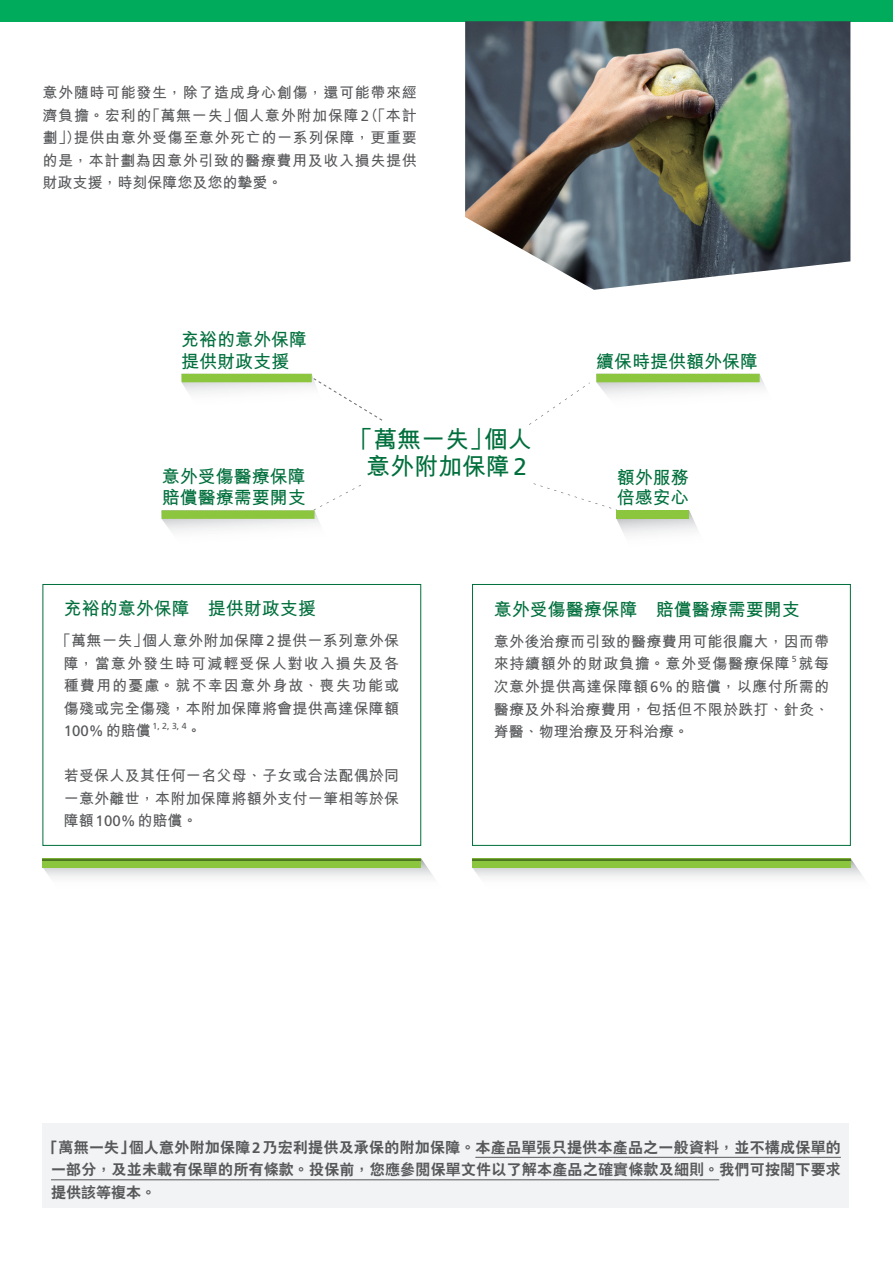
<style>
.page{position:relative;width:893px;height:1263px;background:#fff}
.page>*{position:absolute;margin:0;border:0;box-sizing:border-box;transform-origin:0 0}
._02_Body_text{font:700 24px "M Hei HK";color:#006f3c}
._02_Body_text-2{font:700 18px "M Hei HK";color:#006f3c}
._03_Subhead_1{font:700 18px "M Hei HK";color:#006f3c}
._02_Body_text-3{font:700 15px/22.5px "M Hei HK";letter-spacing:.03em;color:#57585a}
._02_Body_text-4{font:800 15px/22.5px "C Hei 2 HK";letter-spacing:.015em;color:#57585a}
._02_Body_text-5{font:700 15px "M Hei HK";letter-spacing:.07em;color:#57585a}
._02_Body_text-6{font:700 15px "M Hei HK";letter-spacing:.075em;color:#57585a}
._02_Body_text-7{font:15px "Frutiger LT Std";color:#57585a}
._02_Body_text-8{font:8.7px "Frutiger LT Std";color:#57585a}
.s1{font-family:"Frutiger LT Std";font-weight:400}
.s2{font-family:"M Hei HK";font-weight:700}
.s3{font-family:"Frutiger LT Std";font-weight:700}
</style>
<div class="page">
<div style="left:0;top:0;width:893px;height:21px;background:#00ab5b"></div>
<img style="left:472px;top:858px;width:391px;height:20px">
<svg style="left:472px;top:858px;width:378px;height:9px;background:#81ba39"></svg>
<hr style="left:472px;top:860px;width:378px;height:1px;background:#4b7520">
<img style="left:43px;top:858px;width:391px;height:20px">
<svg style="left:43px;top:858px;width:378px;height:9px;background:#81ba39"></svg>
<hr style="left:43px;top:860px;width:378px;height:1px;background:#4b7520">
<div style="left:43px;top:584px;width:378px;height:262px;border:1px solid #006f3c"></div>
<div style="left:472px;top:584px;width:379px;height:262px;border:1px solid #006f3c"></div>
<svg style="left:313px;top:485px;width:48px;height:25px"></svg>
<svg style="left:533px;top:483px;width:84px;height:27px"></svg>
<svg style="left:529px;top:382px;width:61px;height:43px"></svg>
<img style="left:616px;top:510px;width:82px;height:25px">
<div style="left:616px;top:510px;width:73px;height:9px;background:#8bc63e"></div>
<svg style="left:321px;top:382px;width:62px;height:39px"></svg>
<div style="left:162px;top:510px;width:153px;height:9px;background:#8bc63e"></div>
<img style="left:182px;top:375px;width:139px;height:19px">
<div style="left:182px;top:374px;width:130px;height:8px;background:#8bc63e"></div>
<div style="left:596px;top:374px;width:164px;height:8px;background:#8bc63e"></div>
<img style="left:465px;top:21px;width:385px;height:269px">
<div style="left:43px;top:1124px;width:806px;height:84px;background:#f2f3f4"></div>
<hr style="left:475px;top:1157px;width:366px;height:1px;background:#57585a">
<hr style="left:51px;top:1179px;width:668px;height:1px;background:#57585a">
<p class="_02_Body_text-3" style="left:43px;top:80px;width:376px;text-align:right">意外隨時可能發生，除了造成身心創傷，還可能帶來經個人意外附加保障（「本計</p>
<p class="_02_Body_text-3" style="left:74px;top:103px;width:344px;text-indent:-31px">濟負擔。宏利的<br>提供由意外受傷至意外死亡的一系列保障，更重要</p>
<p class="_02_Body_text-3" style="left:145px;top:103px;width:95px">「萬無一失」</p>
<p class="_02_Body_text-7" style="left:361px;top:107px;width:10px">2</p>
<p class="_02_Body_text-3" style="left:43px;top:125px;width:376px">劃」）<br>的是，本計劃為因意外引致的醫療費用及收入損失提供財政支援，時刻保障您及您的摯愛。</p>
<p class="_02_Body_text-2" style="left:181px;top:326px;width:127px">充裕的意外保障</p>
<p class="_02_Body_text-2" style="left:181px;top:348px;width:109px">提供財政支援</p>
<p class="_02_Body_text-2" style="left:162px;top:464px;width:145px">意外受傷醫療保障</p>
<p class="_02_Body_text-2" style="left:162px;top:484px;width:145px">賠償醫療需要開支</p>
<p class="_02_Body_text" style="left:349px;top:422px;width:145px">「萬無一失」</p>
<p class="_02_Body_text" style="left:366px;top:449px;width:162px">意外附加保障<span class="s1">2</span></p>
<p class="_02_Body_text" style="left:484px;top:422px;width:49px">個人</p>
<p class="_02_Body_text-2" style="left:596px;top:348px;width:163px">續保時提供額外保障</p>
<p class="_02_Body_text-2" style="left:617px;top:464px;width:73px">額外服務</p>
<p class="_02_Body_text-2" style="left:617px;top:484px;width:73px">倍感安心</p>
<p class="_03_Subhead_1" style="left:64px;top:595px;width:127px">充裕的意外保障</p>
<p class="_02_Body_text-3" style="left:142px;top:628px;width:259px">個人意外附加保障<span class="s1">2</span>提供一系列意外保</p>
<p class="_03_Subhead_1" style="left:208px;top:595px;width:109px">提供財政支援</p>
<p class="_02_Body_text-3" style="left:56px;top:628px;width:93px">「萬無一失」</p>
<p class="_02_Body_text-5" style="left:64px;top:652px;width:337px">障，當意外發生時可減輕受保人對收入損失及各</p>
<p class="_02_Body_text-6" style="left:64px;top:675px;width:337px">種費用的憂慮。就不幸因意外身故、喪失功能或</p>
<p class="_02_Body_text-3" style="left:64px;top:695px;width:337px">傷殘或完全傷殘，本附加保障將會提供高達保障額</p>
<p class="_02_Body_text-3" style="left:187px;top:718px;width:16px">。</p>
<p class="_02_Body_text-8" style="left:153px;top:720px;width:36px">1,2,3,4</p>
<p class="_02_Body_text-7" style="left:64px;top:722px;width:88px">100%<span class="s2">的賠償</span></p>
<p class="_02_Body_text-3" style="left:64px;top:763px;width:337px;text-align:justify">若受保人及其任何一名父母、子女或合法配偶於同一意外離世，本附加保障將額外支付一筆相等於保障額<span class="s1">100%</span>的賠償。</p>
<p class="_03_Subhead_1" style="left:656px;top:596px;width:146px">賠償醫療需要開支</p>
<p class="_03_Subhead_1" style="left:494px;top:596px;width:145px">意外受傷醫療保障</p>
<p class="_02_Body_text-3" style="left:494px;top:629px;width:337px">意外後治療而引致的醫療費用可能很龐大，因而帶</p>
<p class="_02_Body_text-8" style="left:792px;top:654px;width:6px">5</p>
<p class="_02_Body_text-3" style="left:494px;top:651px;width:298px">來持續額外的財政負擔。意外受傷醫療保障</p>
<p class="_02_Body_text-3" style="left:494px;top:651px;width:337px;text-align:justify;text-indent:305px">就每次意外提供高達保障額<span class="s1">6%</span>的賠償，以應付所需的醫療及外科治療費用，包括但不限於跌打、針灸、脊醫、物理治療及牙科治療。</p>
<p class="_02_Body_text-4" style="left:129px;top:1136px;width:714px">個人意外附加保障<span class="s3">2</span>乃宏利提供及承保的附加保障。本產品單張只提供本產品之一般資料，並不構成保單的</p>
<p class="_02_Body_text-4" style="left:51px;top:1136px;width:791px;text-indent:-8px">「萬無一失」<br>一部分，及並未載有保單的所有條款。投保前，您應參閱保單文件以了解本產品之確實條款及細則。我們可按閣下要求提供該等複本。</p>
</div>
